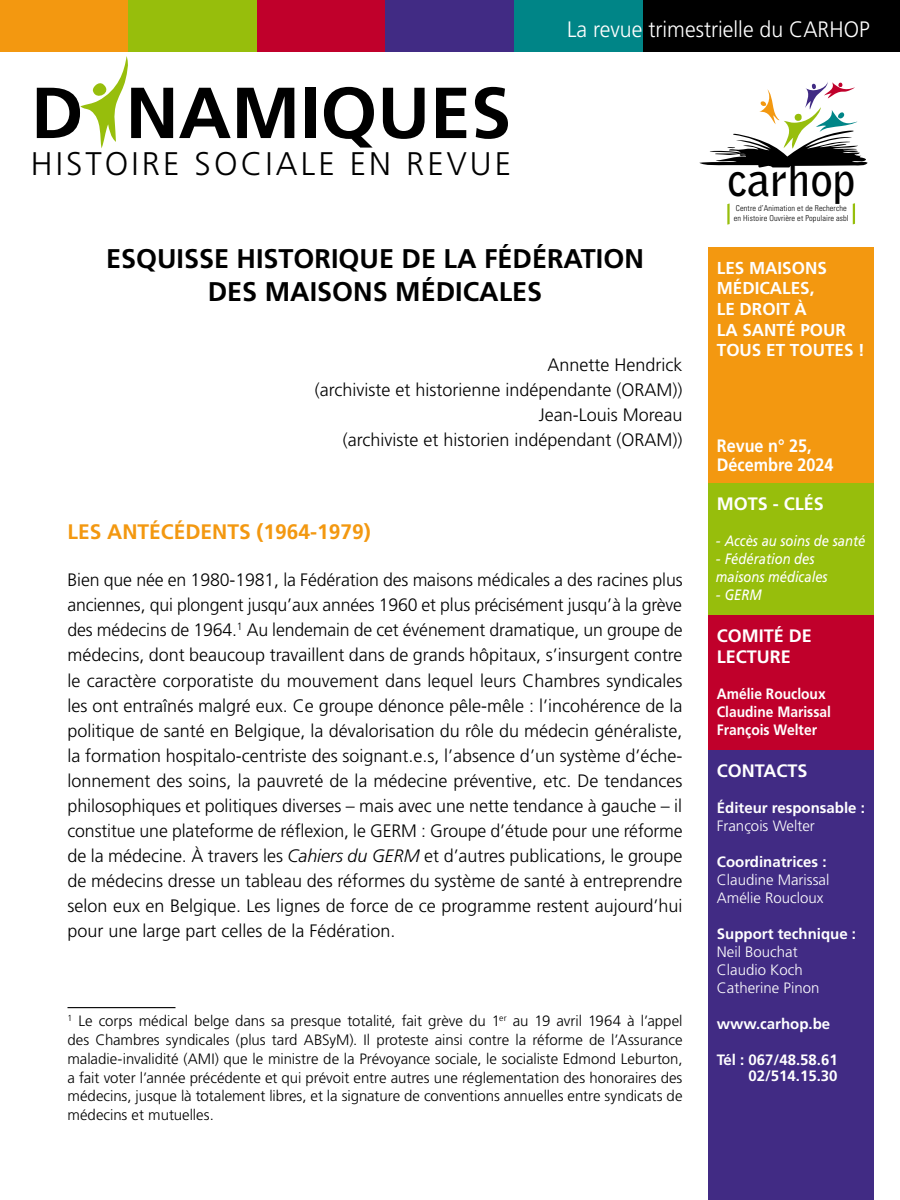
<style>
.page{position:relative;width:900px;height:1200px;background:#fff}
.page>*{position:absolute;margin:0;border:0;box-sizing:border-box;transform-origin:0 0}
.t1{font:700 72px "Frutiger LT Std";color:#000}
.t2{font:700 45.3px "Bell Gothic Std";color:#000}
.t3{font:300 32.7px "Frutiger LT Std";letter-spacing:.095em;color:#000}
.RD_-_Titre_principale{font:700 27px/33.6px "Frutiger LT Std";color:#000;text-align:center}
.t4{font:300 22.35px "Frutiger LT Std";color:#fff;scale:.95 1}
.RD_-_Titres_orange_-_base_pour_tous_les_{font:700 21px "Frutiger LT Std";color:#f39810}
.RD_-_Texte_courant{font:300 18px/25px "Frutiger LT Std";color:#000;text-align:justify}
.RD_Signature_auteur{font:300 18px "Frutiger LT Std";color:#000}
.t5{font:700 18px/21.6px "Frutiger LT Std";color:#fff}
.t6{font:700 18px/19.5px "Frutiger LT Std";color:#fff;scale:.9 1}
.t7{font:700 17.25px/20.7px "Frutiger LT Std";color:#fff}
.RD_-_Note_bas_de_page_avec_exposant{font:300 15px/18.8px "Frutiger LT Std";color:#000;text-align:justify}
.t8{font:700 15px/16.5px "Frutiger LT Std";color:#fff;text-align:right}
.t9{font:300 15px/18px "Frutiger LT Std";color:#fff}
.t10{font:italic 15px/18px "Frutiger LT Std";color:#fff;scale:.95 1}
.t11{font:700 15px/18px "Frutiger LT Std";color:#fff;scale:.92 1}
.t12{font:300 condensed 8.1px/10.2px "Univers LT Std";letter-spacing:.015em;color:#000}
.s1{font-style:italic}
</style>
<div class="page">
<div style="left:642px;top:0;width:258px;height:51px;background:#000"></div>
<div style="left:0;top:0;width:128px;height:51px;background:#f39810"></div>
<div style="left:128px;top:0;width:129px;height:51px;background:#97be0c"></div>
<div style="left:257px;top:0;width:128px;height:51px;background:#c0002b"></div>
<div style="left:385px;top:0;width:129px;height:51px;background:#412b84"></div>
<div style="left:514px;top:0;width:128px;height:51px;background:#008587"></div>
<svg style="left:80px;top:56px;width:48px;height:92px"></svg>
<svg style="left:727px;top:204px;width:3px;height:21px"></svg>
<svg style="left:853px;top:203px;width:2px;height:21px"></svg>
<svg style="left:699px;top:82px;width:169px;height:86px"></svg>
<div style="left:708px;top:483px;width:166px;height:132px;background:#97be0c"></div>
<div style="left:708px;top:750px;width:166px;height:450px;background:#412b84"></div>
<div style="left:708px;top:615px;width:166px;height:135px;background:#c0002b"></div>
<div style="left:708px;top:247px;width:166px;height:236px;background:#f39810"></div>
<hr style="left:68px;top:1007px;width:108px;height:1px;background:#000">
<h1 class="t1" style="left:31px;top:71px;width:482px">D NAMIQUES</h1>
<h3 class="t3" style="left:31px;top:145px;width:482px">HISTOIRE SOCIALE EN REVUE</h3>
<p class="t4" style="left:567px;top:17px;width:320px">La revue trimestrielle du CARHOP</p>
<h2 class="t2" style="left:727px;top:152px;width:130px">carhop</h2>
<p class="t12" style="left:734px;top:203px;width:116px">Centre d’Animation et de Recherche en Histoire Ouvrière et Populaire asbl</p>
<p class="RD_-_Titre_principale" style="left:106px;top:242px;width:539px">ESQUISSE HISTORIQUE DE LA FÉDÉRATION<br>DES MAISONS MÉDICALES</p>
<p class="RD_Signature_auteur" style="left:547px;top:355px;width:137px">Annette Hendrick</p>
<p class="RD_Signature_auteur" style="left:315px;top:380px;width:369px">(archiviste et historienne indépendante (ORAM))</p>
<p class="RD_Signature_auteur" style="left:539px;top:405px;width:145px">Jean-Louis Moreau</p>
<p class="RD_Signature_auteur" style="left:343px;top:430px;width:341px">(archiviste et historien indépendant (ORAM))</p>
<p class="RD_-_Titres_orange_-_base_pour_tous_les_" style="left:68px;top:519px;width:305px">LES ANTÉCÉDENTS (1964-1979)</p>
<p class="RD_-_Texte_courant" style="left:68px;top:568px;width:617px">Bien que née en 1980-1981, la Fédération des maisons médicales a des racines plus anciennes, qui plongent jusqu’aux années 1960 et plus précisément jusqu’à la grève des médecins de 1964.<sup>1</sup> Au lendemain de cet événement dramatique, un groupe de médecins, dont beaucoup travaillent dans de grands hôpitaux, s’insurgent contre le caractère corporatiste du mouvement dans lequel leurs Chambres syndicales les ont entraînés malgré eux. Ce groupe dénonce pêle-mêle : l’incohérence de la politique de santé en Belgique, la dévalorisation du rôle du médecin généraliste, la formation hospitalo-centriste des soignant.e.s, l’absence d’un système d’éche&shy;lonnement des soins, la pauvreté de la médecine préventive, etc. De tendances philosophiques et politiques diverses – mais avec une nette tendance à gauche – il constitue une plateforme de réflexion, le GERM : Groupe d’étude pour une réforme de la médecine. À travers les <span class="s1">Cahiers du GERM</span> et d’autres publications, le groupe de médecins dresse un tableau des réformes du système de santé à entreprendre selon eux en Belgique. Les lignes de force de ce programme restent aujourd’hui pour une large part celles de la Fédération.</p>
<p class="RD_-_Note_bas_de_page_avec_exposant" style="left:67px;top:1012px;width:617px"><sup>1</sup> Le corps médical belge dans sa presque totalité, fait grève du 1<sup>er</sup> au 19 avril 1964 à l’appel des Chambres syndicales (plus tard ABSyM). Il proteste ainsi contre la réforme de l’Assurance maladie-invalidité (AMI) que le ministre de la Prévoyance sociale, le socialiste Edmond Leburton, a fait voter l’année précédente et qui prévoit entre autres une réglementation des honoraires des médecins, jusque là totalement libres, et la signature de conventions annuelles entre syndicats de médecins et mutuelles.</p>
<p class="t7" style="left:717px;top:257px;width:150px">LES MAISONS<br>MÉDICALES,<br>LE DROIT À<br>LA SANTÉ POUR<br>TOUS ET TOUTES !</p>
<p class="t6" style="left:717px;top:436px;width:131px">Revue n° 25,<br>Décembre 2024</p>
<p class="t5" style="left:717px;top:493px;width:109px">MOTS - CLÉS</p>
<p class="t10" style="left:716px;top:532px;width:159px">- Accès au soins de santé</p>
<p class="t10" style="left:716px;top:550px;width:119px">- Fédération des maisons médicales</p>
<p class="t10" style="left:716px;top:586px;width:50px">- GERM</p>
<p class="t5" style="left:717px;top:625px;width:97px">COMITÉ DE<br>LECTURE</p>
<p class="t11" style="left:717px;top:685px;width:126px">Amélie Roucloux<br>Claudine Marissal<br>François Welter</p>
<p class="t5" style="left:717px;top:760px;width:92px">CONTACTS</p>
<p class="t8" style="left:717px;top:799px;width:150px">Éditeur responsable :</p>
<p class="t9" style="left:717px;top:817px;width:100px">François Welter</p>
<p class="t8" style="left:717px;top:853px;width:111px">Coordinatrices :</p>
<p class="t9" style="left:717px;top:871px;width:114px">Claudine Marissal<br>Amélie Roucloux</p>
<p class="t8" style="left:717px;top:925px;width:141px">Support technique :</p>
<p class="t9" style="left:717px;top:943px;width:104px">Neil Bouchat<br>Claudio Koch<br>Catherine Pinon</p>
<p class="t8" style="left:717px;top:1015px;width:115px">www.carhop.be</p>
<p class="t8" style="left:717px;top:1051px;width:122px">Tél : 067/48.58.61<br>02/514.15.30</p>
</div>
